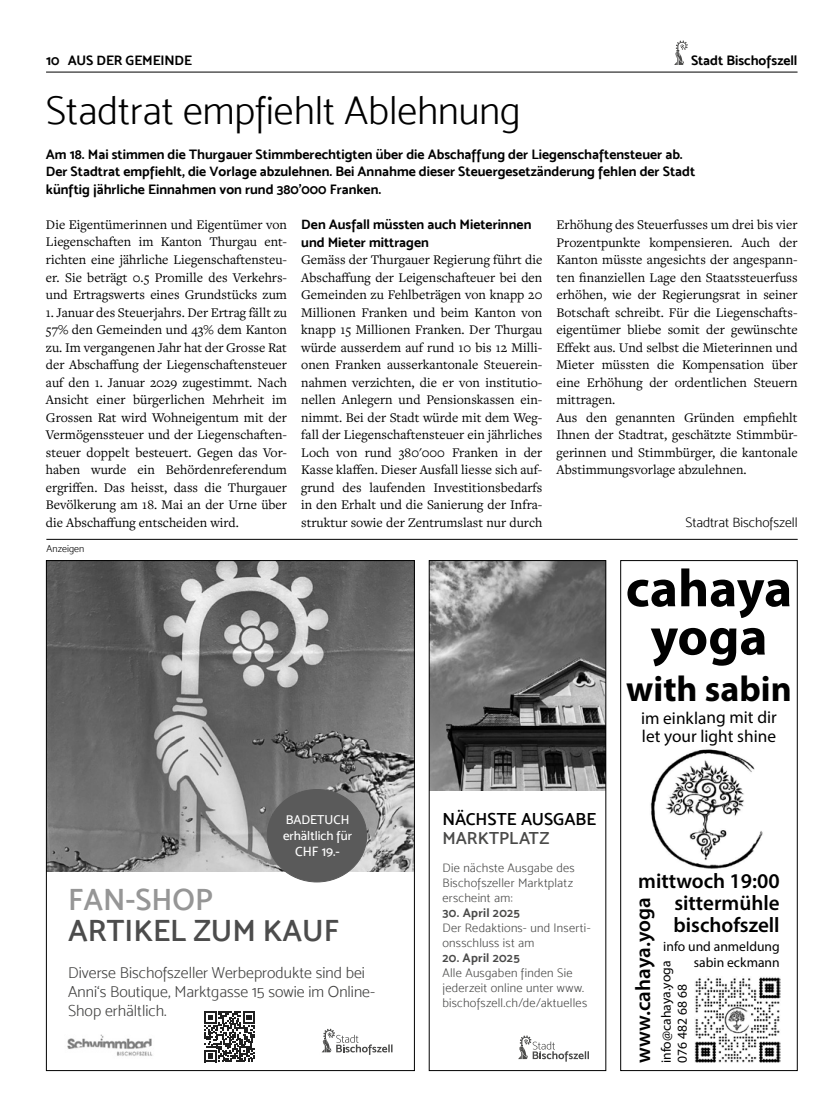
<style>
.page{position:relative;width:833px;height:1117px;background:#fff}
.page>*{position:absolute;margin:0;border:0;box-sizing:border-box;transform-origin:0 0}
.t1{font:700 53.25px/48.2px "Myriad Pro";color:#010101;text-align:center}
.t2{font:40px "Mosk Light 300";color:#000}
.t3{font:700 35.88px "Myriad Pro";color:#010101}
.t4{font:30.62px "Mosk Semi Bold 600";color:#4c4c4c}
.t5{font:30.62px "Mosk Semi Bold 600";color:#969696}
.t6{font:600 21px/22.2px "Myriad Pro";color:#010101;text-align:justify}
.t7{font:17.5px "Mosk Semi Bold 600";color:#000}
.t8{font:17.5px "Mosk Semi Bold 600";color:#4a4a49}
.t9{font:17.38px/18.5px "Myriad Pro";color:#010101}
.t10{font:16px/19.1px "Mosk Light 300";color:#434342}
.t11{font:13.75px/17.5px "Freight Text Pro";color:#000;text-align:justify}
.t12{font:13.75px/17.5px "Mosk Bold 700";color:#000}
.t13{font:13.75px "Mosk Light 300";color:#000}
.t14{font:13.62px/16.1px "Myriad Pro";color:#010101}
.t15{font:13.5px "Mosk Medium 500";color:#fff}
.t16{font:12.88px/16.1px "Mosk Medium 500";color:#fff}
.t17{font:12.5px/15px "Mosk Light 300";letter-spacing:.02em;color:#4a4a49}
.t18{font:12.5px "Mosk Bold 700";letter-spacing:.025em;color:#4a4a49}
.t19{font:10px "Mosk Light 300";letter-spacing:.01em;color:#000}
</style>
<div class="page">
<hr style="left:46px;top:72px;width:751px;height:1px;background:#000">
<svg style="left:674px;top:41px;width:13px;height:24px"></svg>
<hr style="left:46px;top:539px;width:751px;height:1px;background:#000">
<img style="left:48px;top:562px;width:365px;height:309px">
<img style="left:67px;top:1034px;width:86px;height:22px">
<div style="left:267px;top:789px;width:100px;height:92px;background:#5a5a5a;border-radius:50%"></div>
<svg style="left:204px;top:1011px;width:51px;height:50px"></svg>
<img style="left:431px;top:562px;width:173px;height:228px">
<div style="left:429px;top:560px;width:177px;height:510px;border:1px solid #000"></div>
<img style="left:694px;top:977px;width:87px;height:85px">
<img style="left:650px;top:749px;width:113px;height:119px">
<div style="left:620px;top:560px;width:177px;height:510px;border:1px solid #000"></div>
<svg style="left:322px;top:1028px;width:70px;height:26px"></svg>
<svg style="left:518px;top:1035px;width:71px;height:26px"></svg>
<p class="t12" style="left:46px;top:51px;width:147px">10 AUS DER GEMEINDE</p>
<p class="t12" style="left:691px;top:51px;width:108px">Stadt Bischofszell</p>
<h2 class="t2" style="left:46px;top:87px;width:476px">Stadtrat empfiehlt Ablehnung</h2>
<p class="t12" style="left:46px;top:145px;width:651px">Am 18. Mai stimmen die Thurgauer Stimmberechtigten über die Abschaffung der Liegenschaftensteuer ab.<br>Der Stadtrat empfiehlt, die Vorlage abzulehnen. Bei Annahme dieser Steuergesetzänderung fehlen der Stadt künftig jährliche Einnahmen von rund 380'000 Franken.</p>
<p class="t11" style="left:46px;top:215px;width:243px">Die Eigentümerinnen und Eigentümer von Liegenschaften im Kanton Thurgau ent&shy;richten eine jährliche Liegenschaftensteu&shy;er. Sie beträgt 0.5 Promille des Verkehrs&shy;und Ertragswerts eines Grundstücks zum</p>
<p class="t11" style="left:46px;top:303px;width:243px">1. Januar des Steuerjahrs. Der Ertrag fällt zu 57% den Gemeinden und 43% dem Kanton zu. Im vergangenen Jahr hat der Grosse Rat der Abschaffung der Liegenschaftensteuer auf den 1. Januar 2029 zugestimmt. Nach Ansicht einer bürgerlichen Mehrheit im Grossen Rat wird Wohneigentum mit der Vermögenssteuer und der Liegenschaften&shy;steuer doppelt besteuert. Gegen das Vor&shy;haben wurde ein Behördenreferendum ergriffen. Das heisst, dass die Thurgauer Bevölkerung am 18. Mai an der Urne über die Abschaffung entscheiden wird.</p>
<p class="t12" style="left:301px;top:215px;width:232px">Den Ausfall müssten auch Mieterinnen und Mieter mittragen</p>
<p class="t11" style="left:301px;top:250px;width:243px">Gemäss der Thurgauer Regierung führt die Abschaffung der Leigenschafteuer bei den Gemeinden zu Fehlbeträgen von knapp 20<br>Millionen Franken und beim Kanton von knapp 15 Millionen Franken. Der Thurgau würde ausserdem auf rund 10 bis 12 Milli&shy;onen Franken ausserkantonale Steuerein&shy;nahmen verzichten, die er von institutio&shy;nellen Anlegern und Pensionskassen ein&shy;nimmt. Bei der Stadt würde mit dem Weg&shy;fall der Liegenschaftensteuer ein jährliches Loch von rund 380'000 Franken in der Kasse klaffen. Dieser Ausfall liesse sich auf&shy;grund des laufenden Investitionsbedarfs in den Erhalt und die Sanierung der Infra&shy;struktur sowie der Zentrumslast nur durch</p>
<p class="t11" style="left:556px;top:215px;width:243px;text-align:left">Erhöhung des Steuerfusses um drei bis vier Prozentpunkte kompensieren. Auch der Kanton müsste angesichts der angespann&shy;ten finanziellen Lage den Staatssteuerfuss erhöhen, wie der Regierungsrat in seiner Botschaft schreibt. Für die Liegenschafts&shy;eigentümer bliebe somit der gewünschte Effekt aus. Und selbst die Mieterinnen und Mieter müssten die Kompensation über eine Erhöhung der ordentlichen Steuern mittragen.<br>Aus den genannten Gründen empfiehlt Ihnen der Stadtrat, geschätzte Stimmbür&shy;gerinnen und Stimmbürger, die kantonale Abstimmungsvorlage abzulehnen.</p>
<p class="t13" style="left:685px;top:514px;width:114px">Stadtrat Bischofszell</p>
<p class="t19" style="left:46px;top:542px;width:40px">Anzeigen</p>
<p class="t16" style="left:283px;top:810px;width:71px">BADETUCH erhältlich für</p>
<p class="t15" style="left:295px;top:843px;width:46px">CHF 19.-</p>
<h3 class="t5" style="left:68px;top:881px;width:146px">FAN-SHOP</h3>
<h3 class="t4" style="left:68px;top:911px;width:272px">ARTIKEL ZUM KAUF</h3>
<p class="t10" style="left:68px;top:962px;width:308px">Diverse Bischofszeller Werbeprodukte sind bei<br>Anni‘s Boutique, Marktgasse 15 sowie im Online-<br>Shop erhältlich.</p>
<p class="t7" style="left:442px;top:808px;width:155px">NÄCHSTE AUSGABE</p>
<p class="t8" style="left:442px;top:827px;width:108px">MARKTPLATZ</p>
<p class="t17" style="left:442px;top:859px;width:134px">Die nächste Ausgabe des<br>Bischofszeller Marktplatz erscheint am:</p>
<p class="t18" style="left:442px;top:904px;width:79px">30. April 2025</p>
<p class="t17" style="left:442px;top:919px;width:150px">Der Redaktions- und Inserti&shy;onsschluss ist am</p>
<p class="t18" style="left:442px;top:949px;width:79px">20. April 2025</p>
<p class="t17" style="left:442px;top:964px;width:146px">Alle Ausgaben finden Sie jederzeit online unter www. bischofszell.ch/de/aktuelles</p>
<h1 class="t1" style="left:625px;top:562px;width:168px">cahaya yoga</h1>
<h3 class="t3" style="left:626px;top:665px;width:167px">with sabin</h3>
<p class="t9" style="left:641px;top:708px;width:137px">im einklang mit dir let your light shine</p>
<h3 class="t6" style="left:673px;top:868px;width:108px;text-indent:-35px">mittwoch 19:00 sittermühle bischofszell</h3>
<p class="t14" style="left:663px;top:938px;width:118px;text-align:right">info und anmeldung sabin eckmann</p>
<h3 class="t6" style="left:631px;top:1062px;width:167px;rotate:-90deg">www.cahaya.yoga</h3>
<p class="t14" style="left:658px;top:1062px;width:104px;rotate:-90deg">info@cahaya.yoga<br>076 482 68 68</p>
</div>
